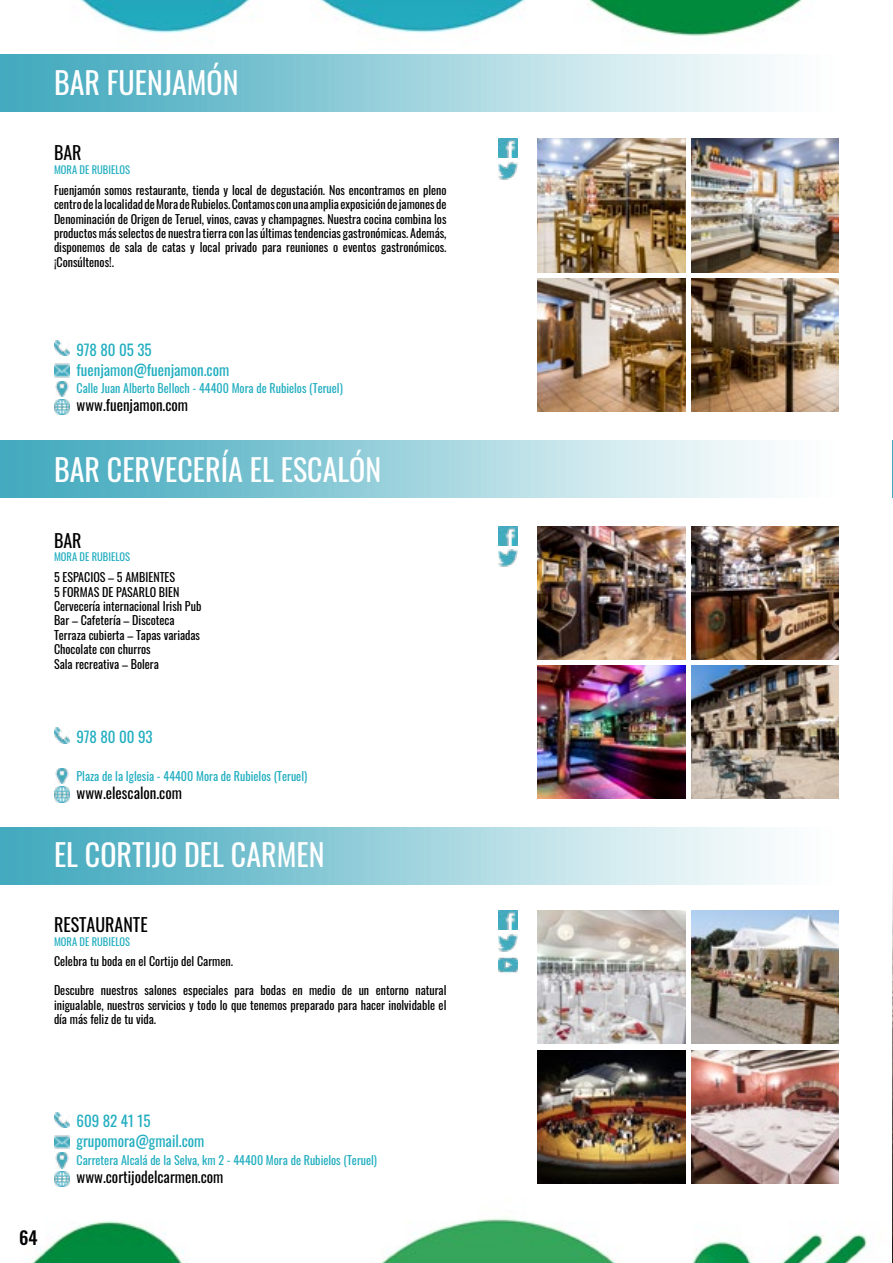
<style>
.page{position:relative;width:893px;height:1263px;background:#fff}
.page>*{position:absolute;margin:0;border:0;box-sizing:border-box;transform-origin:0 0}
.t1{font:30px "Oswald";color:#fff}
.t2{font:18px "Oswald";color:#000}
.t3{font:15px/20px "Oswald";color:#22aec0}
.t4{font:15px "Oswald";color:#000}
.t5{font:12px/14.4px "Oswald";color:#000;text-align:justify}
.t6{font:12px "Oswald";color:#22aec0}
.t7{font:10.5px "Oswald";color:#22aec0}
</style>
<div class="page">
<img style="left:0;top:0;width:868px;height:1263px">
<img style="left:538px;top:139px;width:148px;height:133px">
<img style="left:691px;top:139px;width:148px;height:133px">
<img style="left:538px;top:278px;width:148px;height:133px">
<img style="left:691px;top:278px;width:148px;height:133px">
<img style="left:0;top:54px;width:841px;height:57px">
<img style="left:499px;top:139px;width:19px;height:19px">
<img style="left:54px;top:340px;width:15px;height:16px">
<img style="left:54px;top:363px;width:15px;height:15px">
<img style="left:54px;top:381px;width:15px;height:15px">
<img style="left:54px;top:399px;width:15px;height:16px">
<img style="left:499px;top:162px;width:19px;height:18px">
<img style="left:892px;top:440px;width:1px;height:58px">
<img style="left:0;top:440px;width:841px;height:58px">
<img style="left:538px;top:526px;width:148px;height:133px">
<img style="left:691px;top:526px;width:148px;height:133px">
<img style="left:538px;top:666px;width:148px;height:133px">
<img style="left:691px;top:666px;width:148px;height:133px">
<img style="left:54px;top:728px;width:15px;height:15px">
<img style="left:54px;top:768px;width:15px;height:16px">
<img style="left:54px;top:787px;width:15px;height:15px">
<img style="left:499px;top:526px;width:19px;height:19px">
<img style="left:499px;top:549px;width:19px;height:19px">
<img style="left:538px;top:910px;width:148px;height:134px">
<img style="left:691px;top:910px;width:148px;height:134px">
<img style="left:538px;top:1050px;width:148px;height:133px">
<img style="left:691px;top:1050px;width:148px;height:133px">
<img style="left:0;top:827px;width:841px;height:57px">
<img style="left:499px;top:910px;width:19px;height:19px">
<img style="left:499px;top:933px;width:19px;height:19px">
<img style="left:54px;top:1112px;width:15px;height:15px">
<img style="left:54px;top:1134px;width:15px;height:16px">
<img style="left:54px;top:1153px;width:15px;height:15px">
<img style="left:54px;top:1171px;width:15px;height:15px">
<img style="left:499px;top:956px;width:19px;height:19px">
<img style="left:892px;top:871px;width:1px;height:392px">
<h1 class="t1" style="left:54px;top:56px;width:186px">BAR FUENJAMÓN</h1>
<h2 class="t2" style="left:54px;top:137px;width:29px">BAR</h2>
<p class="t5" style="left:54px;top:182px;width:394px">Fuenjamón somos restaurante, tienda y local de degustación. Nos encontramos en pleno centro de la localidad de Mora de Rubielos. Contamos con una amplia exposición de jamones de Denominación de Origen de Teruel, vinos, cavas y champagnes. Nuestra cocina combina los productos más selectos de nuestra tierra con las últimas tendencias gastronómicas. Además, disponemos de sala de catas y local privado para reuniones o eventos gastronómicos. ¡Consúltenos!.</p>
<p class="t7" style="left:54px;top:160px;width:78px">MORA DE RUBIELOS</p>
<p class="t3" style="left:77px;top:338px;width:154px">978 80 05 35 fuenjamon@fuenjamon.com</p>
<p class="t6" style="left:77px;top:378px;width:268px">Calle Juan Alberto Belloch - 44400 Mora de Rubielos (Teruel)</p>
<p class="t4" style="left:77px;top:392px;width:113px">www.fuenjamon.com</p>
<h1 class="t1" style="left:54px;top:443px;width:329px">BAR CERVECERÍA EL ESCALÓN</h1>
<h2 class="t2" style="left:54px;top:524px;width:29px">BAR</h2>
<p class="t5" style="left:54px;top:569px;width:149px;text-align:left">5 ESPACIOS – 5 AMBIENTES<br>5 FORMAS DE PASARLO BIEN<br>Cervecería internacional Irish Pub<br>Bar – Cafetería – Discoteca<br>Terraza cubierta – Tapas variadas<br>Chocolate con churros<br>Sala recreativa – Bolera</p>
<p class="t7" style="left:54px;top:548px;width:78px">MORA DE RUBIELOS</p>
<p class="t3" style="left:77px;top:725px;width:78px">978 80 00 93</p>
<p class="t6" style="left:77px;top:765px;width:232px">Plaza de la Iglesia - 44400 Mora de Rubielos (Teruel)</p>
<p class="t4" style="left:77px;top:779px;width:107px">www.elescalon.com</p>
<h1 class="t1" style="left:54px;top:828px;width:272px">EL CORTIJO DEL CARMEN</h1>
<h2 class="t2" style="left:54px;top:909px;width:95px">RESTAURANTE</h2>
<p class="t5" style="left:54px;top:953px;width:180px">Celebra tu boda en el Cortijo del Carmen.</p>
<p class="t5" style="left:54px;top:982px;width:394px">Descubre nuestros salones especiales para bodas en medio de un entorno natural inigualable, nuestros servicios y todo lo que tenemos preparado para hacer inolvidable el día más feliz de tu vida.</p>
<p class="t7" style="left:54px;top:932px;width:78px">MORA DE RUBIELOS</p>
<h2 class="t2" style="left:19px;top:1222px;width:20px">64</h2>
<p class="t3" style="left:77px;top:1110px;width:129px">609 82 41 15 grupomora@gmail.com</p>
<p class="t6" style="left:77px;top:1149px;width:302px">Carretera Alcalá de la Selva, km 2 - 44400 Mora de Rubielos (Teruel)</p>
<p class="t4" style="left:77px;top:1164px;width:148px">www.cortijodelcarmen.com</p>
</div>
